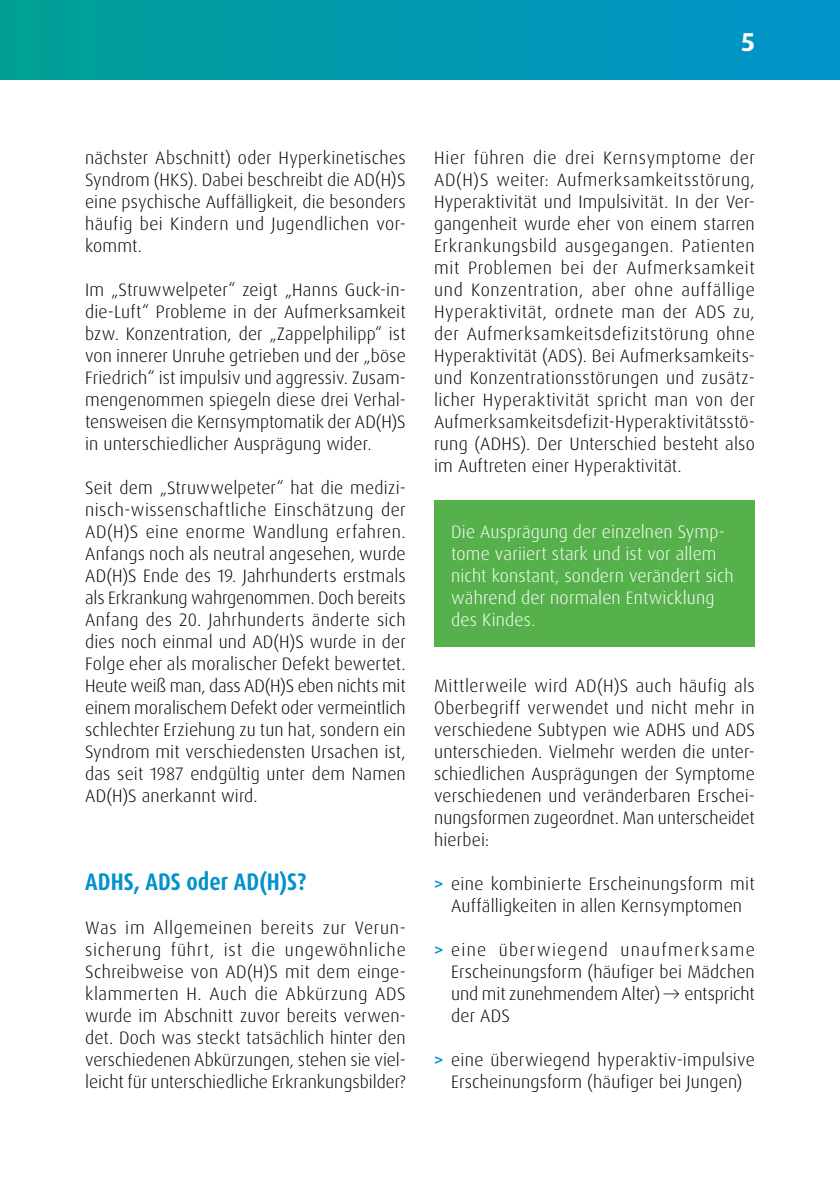
<style>
.page{position:relative;width:840px;height:1191px;background:#fff}
.page>*{position:absolute;margin:0;border:0;box-sizing:border-box;transform-origin:0 0}
.t1{font:700 26px "Dax OT";color:#fff}
.t2{font:700 condensed 24px "Dax OT";color:#0092cb}
.t3{font:300 18px/22px "Dax OT";letter-spacing:.01em;color:#000;text-align:justify}
.t4{font:300 18px/22px "Dax OT";letter-spacing:.01em;color:#fff}
.s1{font-weight:500;color:#0092cb}
</style>
<div class="page">
<div style="left:0;top:0;width:839px;height:79px;background:linear-gradient(to right,#00a196,#0093cb)"></div>
<div style="left:434px;top:501px;width:320px;height:146px;background:#56b14c"></div>
<h1 class="t1" style="left:741px;top:25px;width:15px">5</h1>
<p class="t3" style="left:85px;top:147px;width:322px">nächster Abschnitt) oder Hyperkinetisches Syndrom (HKS). Dabei beschreibt die AD(H)S eine psychische Auffälligkeit, die besonders häufig bei Kindern und Jugendlichen vor&shy;kommt.</p>
<p class="t3" style="left:85px;top:279px;width:322px">Im „Struwwelpeter“ zeigt „Hanns Guck-in&shy;die-Luft“ Probleme in der Aufmerksamkeit bzw. Konzentration, der „Zappelphilipp“ ist von innerer Unruhe getrieben und der „böse Friedrich“ ist impulsiv und aggressiv. Zusam&shy;mengenommen spiegeln diese drei Verhal&shy;tensweisen die Kernsymptomatik der AD(H)S in unterschiedlicher Ausprägung wider.</p>
<p class="t3" style="left:85px;top:477px;width:322px">Seit dem „Struwwelpeter“ hat die medizi&shy;nisch-wissenschaftliche Einschätzung der AD(H)S eine enorme Wandlung erfahren.<br>Anfangs noch als neutral angesehen, wurde AD(H)S Ende des 19. Jahrhunderts erstmals als Erkrankung wahrgenommen. Doch bereits Anfang des 20. Jahrhunderts änderte sich dies noch einmal und AD(H)S wurde in der Folge eher als moralischer Defekt bewertet.<br>Heute weiß man, dass AD(H)S eben nichts mit einem moralischem Defekt oder vermeintlich schlechter Erziehung zu tun hat, sondern ein Syndrom mit verschiedensten Ursachen ist, das seit 1987 endgültig unter dem Namen AD(H)S anerkannt wird.</p>
<h2 class="t2" style="left:85px;top:866px;width:223px">ADHS, ADS oder AD(H)S?</h2>
<p class="t3" style="left:85px;top:917px;width:322px">Was im Allgemeinen bereits zur Verun&shy;sicherung führt, ist die ungewöhnliche Schreibweise von AD(H)S mit dem einge&shy;klammerten H. Auch die Abkürzung ADS wurde im Abschnitt zuvor bereits verwen&shy;det. Doch was steckt tatsächlich hinter den verschiedenen Abkürzungen, stehen sie viel&shy;leicht für unterschiedliche Erkrankungsbilder?</p>
<p class="t3" style="left:434px;top:147px;width:322px">Hier führen die drei Kernsymptome der AD(H)S weiter: Aufmerksamkeitsstörung, Hyperaktivität und Impulsivität. In der Ver&shy;gangenheit wurde eher von einem starren Erkrankungsbild ausgegangen. Patienten mit Problemen bei der Aufmerksamkeit und Konzentration, aber ohne auffällige Hyperaktivität, ordnete man der ADS zu, der Aufmerksamkeitsdefizitstörung ohne Hyperaktivität (ADS). Bei Aufmerksamkeits&shy;und Konzentrationsstörungen und zusätz&shy;licher Hyperaktivität spricht man von der Aufmerksamkeitsdefizit-Hyperaktivitätsstö&shy;rung (ADHS). Der Unterschied besteht also im Auftreten einer Hyperaktivität.</p>
<p class="t4" style="left:451px;top:521px;width:284px">Die Ausprägung der einzelnen Symp&shy;tome variiert stark und ist vor allem nicht konstant, sondern verändert sich während der normalen Entwicklung des Kindes.</p>
<p class="t3" style="left:434px;top:675px;width:322px">Mittlerweile wird AD(H)S auch häufig als Oberbegriff verwendet und nicht mehr in verschiedene Subtypen wie ADHS und ADS unterschieden. Vielmehr werden die unter&shy;schiedlichen Ausprägungen der Symptome verschiedenen und veränderbaren Erschei&shy;nungsformen zugeordnet. Man unterscheidet hierbei:</p>
<p class="t3" style="left:434px;top:873px;width:322px;text-align:center"><span class="s1">&gt;</span> eine kombinierte Erscheinungsform mit<br>Auffälligkeiten in allen Kernsymptomen</p>
<p class="t3" style="left:451px;top:939px;width:305px;text-indent:-17px"><span class="s1">&gt;</span> eine überwiegend unaufmerksame Erscheinungsform (häufiger bei Mädchen und mit zunehmendem Alter) → entspricht der ADS</p>
<p class="t3" style="left:434px;top:1049px;width:322px;text-align:center"><span class="s1">&gt;</span> eine überwiegend hyperaktiv-impulsive<br>Erscheinungsform (häufiger bei Jungen)</p>
</div>
